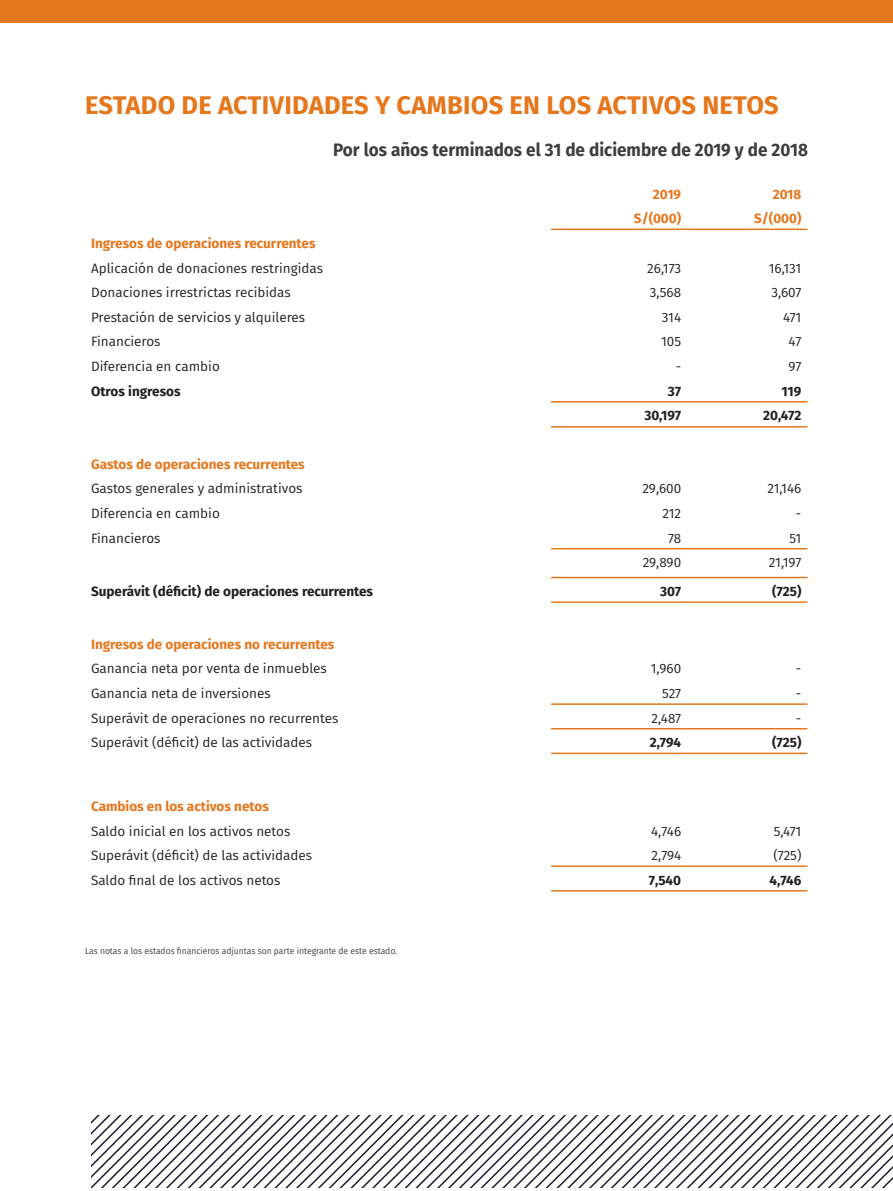
<style>
.page{position:relative;width:893px;height:1191px;background:#fff}
.page>*{position:absolute;margin:0;border:0;box-sizing:border-box;transform-origin:0 0}
.t1{font:700 25.5px "Fira Sans";letter-spacing:.01em;color:#e5771d}
.t2{font:700 18px "Fira Sans";color:#3e3e3f;scale:.95 1}
.t3{font:13.5px "Fira Sans";color:#231f20}
.t4{font:700 13.5px "Fira Sans";color:#e5771d}
.t5{font:700 13.5px "Fira Sans";color:#231f20}
.t6{font:9px "Fira Sans";color:#3e3e3f;scale:.95 1}
</style>
<div class="page">
<hr style="left:551px;top:228px;width:136px;height:2px;background:#e5771d">
<hr style="left:687px;top:228px;width:120px;height:2px;background:#e5771d">
<hr style="left:551px;top:401px;width:136px;height:1px;background:#e5771d">
<hr style="left:687px;top:401px;width:120px;height:1px;background:#e5771d">
<hr style="left:551px;top:426px;width:136px;height:1px;background:#e5771d">
<hr style="left:687px;top:426px;width:120px;height:1px;background:#e5771d">
<hr style="left:551px;top:577px;width:136px;height:1px;background:#e5771d">
<hr style="left:687px;top:577px;width:120px;height:1px;background:#e5771d">
<hr style="left:551px;top:601px;width:136px;height:2px;background:#e5771d">
<hr style="left:687px;top:601px;width:120px;height:2px;background:#e5771d">
<hr style="left:551px;top:548px;width:136px;height:1px;background:#e5771d">
<hr style="left:687px;top:548px;width:120px;height:1px;background:#e5771d">
<hr style="left:551px;top:728px;width:136px;height:1px;background:#e5771d">
<hr style="left:687px;top:728px;width:120px;height:1px;background:#e5771d">
<hr style="left:551px;top:752px;width:136px;height:2px;background:#e5771d">
<hr style="left:687px;top:752px;width:120px;height:2px;background:#e5771d">
<hr style="left:551px;top:703px;width:136px;height:2px;background:#e5771d">
<hr style="left:687px;top:703px;width:120px;height:2px;background:#e5771d">
<hr style="left:551px;top:865px;width:136px;height:2px;background:#e5771d">
<hr style="left:687px;top:865px;width:120px;height:2px;background:#e5771d">
<hr style="left:551px;top:890px;width:136px;height:1px;background:#e5771d">
<hr style="left:687px;top:890px;width:120px;height:1px;background:#e5771d">
<div style="left:0;top:0;width:893px;height:23px;background:#e5771d"></div>
<svg style="left:91px;top:1115px;width:801px;height:72px"></svg>
<p class="t1" style="left:85px;top:83px;width:695px">ESTADO DE ACTIVIDADES Y CAMBIOS EN LOS ACTIVOS NETOS</p>
<p class="t2" style="left:333px;top:134px;width:501px">Por los años terminados el 31 de diciembre de 2019 y de 2018</p>
<p class="t4" style="left:653px;top:183px;width:30px">2019</p>
<p class="t4" style="left:773px;top:183px;width:30px">2018</p>
<p class="t4" style="left:634px;top:207px;width:49px">S/(000)</p>
<p class="t4" style="left:754px;top:207px;width:49px">S/(000)</p>
<p class="t4" style="left:91px;top:232px;width:226px">Ingresos de operaciones recurrentes</p>
<p class="t3" style="left:91px;top:258px;width:234px">Aplicación de donaciones restringidas</p>
<p class="t3" style="left:647px;top:258px;width:35px">26,173</p>
<p class="t3" style="left:769px;top:258px;width:34px">16,131</p>
<p class="t3" style="left:91px;top:282px;width:201px">Donaciones irrestrictas recibidas</p>
<p class="t3" style="left:650px;top:282px;width:33px">3,568</p>
<p class="t3" style="left:771px;top:282px;width:32px">3,607</p>
<p class="t3" style="left:91px;top:307px;width:215px">Prestación de servicios y alquileres</p>
<p class="t3" style="left:662px;top:307px;width:21px">314</p>
<p class="t3" style="left:783px;top:307px;width:20px">471</p>
<p class="t3" style="left:91px;top:332px;width:71px">Financieros</p>
<p class="t3" style="left:661px;top:332px;width:22px">105</p>
<p class="t3" style="left:789px;top:332px;width:14px">47</p>
<p class="t3" style="left:91px;top:356px;width:130px">Diferencia en cambio</p>
<p class="t3" style="left:676px;top:356px;width:7px">-</p>
<p class="t3" style="left:789px;top:356px;width:14px">97</p>
<p class="t5" style="left:91px;top:380px;width:91px">Otros ingresos</p>
<p class="t5" style="left:668px;top:380px;width:15px">37</p>
<p class="t5" style="left:781px;top:380px;width:21px">119</p>
<p class="t5" style="left:644px;top:404px;width:38px">30,197</p>
<p class="t5" style="left:763px;top:404px;width:40px">20,472</p>
<p class="t4" style="left:91px;top:453px;width:215px">Gastos de operaciones recurrentes</p>
<p class="t3" style="left:91px;top:478px;width:213px">Gastos generales y administrativos</p>
<p class="t3" style="left:642px;top:478px;width:40px">29,600</p>
<p class="t3" style="left:767px;top:478px;width:35px">21,146</p>
<p class="t3" style="left:91px;top:503px;width:130px">Diferencia en cambio</p>
<p class="t3" style="left:662px;top:503px;width:20px">212</p>
<p class="t3" style="left:796px;top:503px;width:7px">-</p>
<p class="t3" style="left:91px;top:528px;width:71px">Financieros</p>
<p class="t3" style="left:668px;top:528px;width:15px">78</p>
<p class="t3" style="left:790px;top:528px;width:13px">51</p>
<p class="t3" style="left:643px;top:552px;width:40px">29,890</p>
<p class="t3" style="left:769px;top:552px;width:34px">21,197</p>
<p class="t5" style="left:91px;top:580px;width:284px">Superávit (déficit) de operaciones recurrentes</p>
<p class="t5" style="left:660px;top:580px;width:22px">307</p>
<p class="t5" style="left:772px;top:580px;width:31px">(725)</p>
<p class="t4" style="left:91px;top:633px;width:245px">Ingresos de operaciones no recurrentes</p>
<p class="t3" style="left:91px;top:658px;width:237px">Ganancia neta por venta de inmuebles</p>
<p class="t3" style="left:651px;top:658px;width:32px">1,960</p>
<p class="t3" style="left:796px;top:658px;width:7px">-</p>
<p class="t3" style="left:91px;top:683px;width:181px">Ganancia neta de inversiones</p>
<p class="t3" style="left:662px;top:683px;width:21px">527</p>
<p class="t3" style="left:796px;top:683px;width:7px">-</p>
<p class="t3" style="left:91px;top:708px;width:249px">Superávit de operaciones no recurrentes</p>
<p class="t3" style="left:652px;top:708px;width:31px">2,487</p>
<p class="t3" style="left:796px;top:708px;width:7px">-</p>
<p class="t3" style="left:91px;top:732px;width:223px">Superávit (déficit) de las actividades</p>
<p class="t5" style="left:650px;top:731px;width:33px">2,794</p>
<p class="t5" style="left:772px;top:731px;width:31px">(725)</p>
<p class="t4" style="left:91px;top:795px;width:179px">Cambios en los activos netos</p>
<p class="t3" style="left:91px;top:820px;width:201px">Saldo inicial en los activos netos</p>
<p class="t3" style="left:651px;top:820px;width:32px">4,746</p>
<p class="t3" style="left:774px;top:820px;width:29px">5,471</p>
<p class="t3" style="left:91px;top:845px;width:223px">Superávit (déficit) de las actividades</p>
<p class="t3" style="left:652px;top:845px;width:31px">2,794</p>
<p class="t3" style="left:773px;top:845px;width:29px">(725)</p>
<p class="t3" style="left:91px;top:870px;width:191px">Saldo final de los activos netos</p>
<p class="t5" style="left:649px;top:868px;width:34px">7,540</p>
<p class="t5" style="left:769px;top:868px;width:33px">4,746</p>
<p class="t6" style="left:85px;top:943px;width:330px">Las notas a los estados financieros adjuntas son parte integrante de este estado.</p>
</div>
